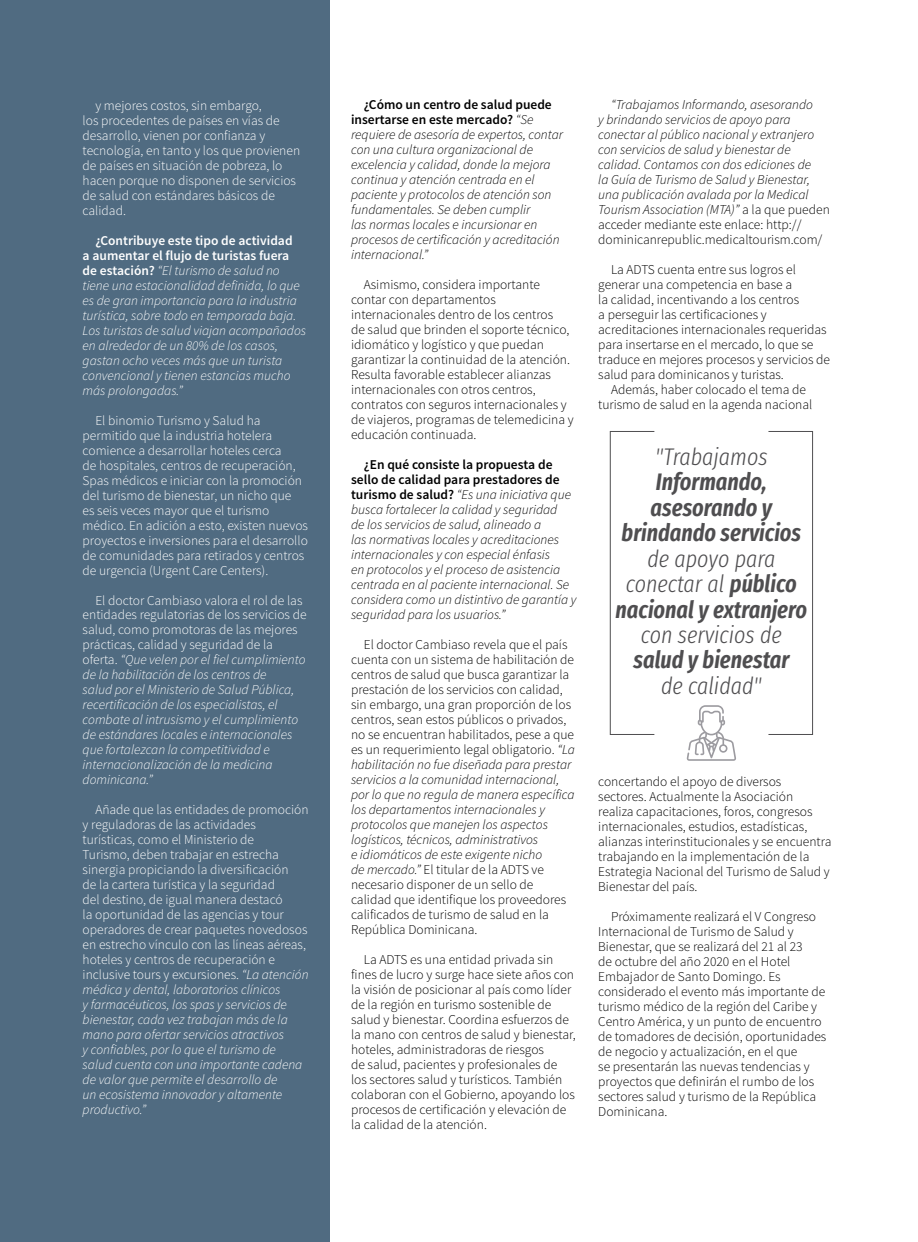
<style>
.page{position:relative;width:918px;height:1242px;background:#fff}
.page>*{position:absolute;margin:0;border:0;box-sizing:border-box;transform-origin:0 0}
.t1{font:italic 600 extra-condensed 24px/25.5px "Fira Sans";color:#4f4e50;text-align:center}
.t2{font:italic 300 extra-condensed 24px "Fira Sans";color:#4f4e50}
.t3{font:300 13.5px/15px "Source Sans Pro";color:#000}
.t4{font:300 13.5px/15px "Source Sans Pro";color:#fff}
.t5{font:italic 300 13.5px/15px "Source Sans Pro";color:#000}
.t6{font:italic 300 13.5px/15px "Source Sans Pro";color:#fff}
.s1{font-weight:600;font-style:normal}
.s2{font-style:normal}
.s3{font-style:italic}
.s4{font-weight:300}
</style>
<div class="page">
<div style="left:0;top:0;width:330px;height:1242px;background:#506b81"></div>
<div style="left:610px;top:431px;width:45px;height:304px;border:1px solid #4f4e50"></div>
<div style="left:768px;top:431px;width:45px;height:304px;border:1px solid #4f4e50"></div>
<svg style="left:687px;top:705px;width:49px;height:56px"></svg>
<p class="t4" style="left:83px;top:98px;width:219px;text-indent:13px">y mejores costos, sin embargo,<br>los procedentes de países en vías de desarrollo, vienen por confianza y tecnología, en tanto y los que provienen de países en situación de pobreza, lo hacen porque no disponen de servicios de salud con estándares básicos de calidad.</p>
<p class="t6" style="left:83px;top:233px;width:225px;text-indent:13px"><span class="s1">¿Contribuye este tipo de actividad<br>a aumentar el flujo de turistas fuera de estación?</span> “El turismo de salud no tiene una estacionalidad definida, lo que es de gran importancia para la industria turística, sobre todo en temporada baja.<br>Los turistas de salud viajan acompañados en alrededor de un 80% de los casos, gastan ocho veces más que un turista convencional y tienen estancias mucho más prolongadas.”</p>
<p class="t4" style="left:83px;top:413px;width:227px;text-indent:13px">El binomio Turismo y Salud ha permitido que la industria hotelera comience a desarrollar hoteles cerca<br>de hospitales, centros de recuperación, Spas médicos e iniciar con la promoción del turismo de bienestar, un nicho que<br>es seis veces mayor que el turismo médico. En adición a esto, existen nuevos proyectos e inversiones para el desarrollo de comunidades para retirados y centros de urgencia (Urgent Care Centers).</p>
<p class="t6" style="left:83px;top:593px;width:225px;text-indent:13px"><span class="s2">El doctor Cambiaso valora el rol de las entidades regulatorias de los servicios de salud, como promotoras de las mejores prácticas, calidad y seguridad de la oferta.</span> “Que velen por el fiel cumplimiento de la habilitación de los centros de<br>salud por el Ministerio de Salud Pública, recertificación de los especialistas, el combate al intrusismo y el cumplimiento de estándares locales e internacionales que fortalezcan la competitividad e internacionalización de la medicina dominicana.”</p>
<p class="t4" style="left:83px;top:803px;width:227px;text-indent:13px">Añade que las entidades de promoción y reguladoras de las actividades turísticas, como el Ministerio de<br>Turismo, deben trabajar en estrecha sinergia propiciando la diversificación<br>de la cartera turística y la seguridad<br>del destino, de igual manera destacó<br>la oportunidad de las agencias y tour operadores de crear paquetes novedosos en estrecho vínculo con las líneas aéreas, hoteles y centros de recuperación e inclusive tours y excursiones. <span class="s3">“La atención médica y dental, laboratorios clínicos<br>y farmacéuticos, los spas y servicios de bienestar, cada vez trabajan más de la mano para ofertar servicios atractivos<br>y confiables, por lo que el turismo de salud cuenta con una importante cadena de valor que permite el desarrollo de<br>un ecosistema innovador y altamente productivo.”</span></p>
<p class="t5" style="left:351px;top:97px;width:214px;text-indent:13px"><span class="s1">¿Cómo un centro de salud puede insertarse en este mercado?</span> “Se requiere de asesoría de expertos, contar con una cultura organizacional de excelencia y calidad, donde la mejora continua y atención centrada en el paciente y protocolos de atención son fundamentales. Se deben cumplir<br>las normas locales e incursionar en procesos de certificación y acreditación internacional.”</p>
<p class="t3" style="left:351px;top:278px;width:224px;text-indent:13px">Asimismo, considera importante contar con departamentos internacionales dentro de los centros<br>de salud que brinden el soporte técnico, idiomático y logístico y que puedan garantizar la continuidad de la atención.<br>Resulta favorable establecer alianzas internacionales con otros centros, contratos con seguros internacionales y de viajeros, programas de telemedicina y educación continuada.</p>
<p class="t5" style="left:351px;top:457px;width:227px;text-indent:13px"><span class="s1">¿En qué consiste la propuesta de sello de calidad para prestadores de turismo de salud?</span> “Es una iniciativa que busca fortalecer la calidad y seguridad<br>de los servicios de salud, alineado a<br>las normativas locales y acreditaciones internacionales y con especial énfasis<br>en protocolos y el proceso de asistencia centrada en al paciente internacional. Se considera como un distintivo de garantía y seguridad para los usuarios.”</p>
<p class="t3" style="left:351px;top:637px;width:225px;text-indent:13px">El doctor Cambiaso revela que el país cuenta con un sistema de habilitación de centros de salud que busca garantizar la prestación de los servicios con calidad, sin embargo, una gran proporción de los centros, sean estos públicos o privados, no se encuentran habilitados, pese a que es un requerimiento legal obligatorio. <span class="s3">“La habilitación no fue diseñada para prestar servicios a la comunidad internacional, por lo que no regula de manera específica los departamentos internacionales y protocolos que manejen los aspectos logísticos, técnicos, administrativos<br>e idiomáticos de este exigente nicho<br>de mercado.”</span> El titular de la ADTS ve necesario disponer de un sello de calidad que identifique los proveedores calificados de turismo de salud en la República Dominicana.</p>
<p class="t3" style="left:351px;top:952px;width:226px;text-indent:13px">La ADTS es una entidad privada sin fines de lucro y surge hace siete años con la visión de posicionar al país como líder de la región en turismo sostenible de salud y bienestar. Coordina esfuerzos de la mano con centros de salud y bienestar, hoteles, administradoras de riesgos<br>de salud, pacientes y profesionales de los sectores salud y turísticos. También colaboran con el Gobierno, apoyando los procesos de certificación y elevación de la calidad de la atención.</p>
<p class="t5" style="left:598px;top:98px;width:233px;text-indent:13px">“Trabajamos Informando, asesorando<br>y brindando servicios de apoyo para conectar al público nacional y extranjero con servicios de salud y bienestar de calidad. Contamos con dos ediciones de<br>la Guía de Turismo de Salud y Bienestar, una publicación avalada por la Medical Tourism Association (MTA)” <span class="s2">a la que pueden acceder mediante este enlace: http:// dominicanrepublic.medicaltourism.com/</span></p>
<p class="t3" style="left:611px;top:263px;width:186px">La ADTS cuenta entre sus logros el</p>
<p class="t3" style="left:598px;top:278px;width:195px">generar una competencia en base a</p>
<p class="t3" style="left:598px;top:293px;width:203px">la calidad, incentivando a los centros</p>
<p class="t3" style="left:598px;top:308px;width:170px">a perseguir las certificaciones y</p>
<p class="t3" style="left:598px;top:323px;width:230px">acreditaciones internacionales requeridas</p>
<p class="t3" style="left:598px;top:338px;width:217px">para insertarse en el mercado, lo que se</p>
<p class="t3" style="left:598px;top:353px;width:233px">traduce en mejores procesos y servicios de</p>
<p class="t3" style="left:598px;top:368px;width:187px">salud para dominicanos y turistas.</p>
<p class="t3" style="left:611px;top:383px;width:197px">Además, haber colocado el tema de</p>
<p class="t3" style="left:598px;top:398px;width:216px">turismo de salud en la agenda nacional</p>
<h1 class="t2" style="left:655px;top:439px;width:114px">"Trabajamos</h1>
<h1 class="t1" style="left:622px;top:468px;width:181px">Informando, asesorando y brindando servicios</h1>
<h1 class="t1" style="left:616px;top:544px;width:193px"><span class="s4">de apoyo para conectar al</span> público nacional y extranjero</h1>
<h1 class="t2" style="left:641px;top:618px;width:143px">con servicios de</h1>
<h1 class="t1" style="left:634px;top:646px;width:157px">salud y bienestar</h1>
<h1 class="t2" style="left:661px;top:669px;width:102px">de calidad"</h1>
<p class="t3" style="left:598px;top:774px;width:235px">concertando el apoyo de diversos sectores. Actualmente la Asociación realiza capacitaciones, foros, congresos internacionales, estudios, estadísticas, alianzas interinstitucionales y se encuentra trabajando en la implementación de la Estrategia Nacional del Turismo de Salud y Bienestar del país.</p>
<p class="t3" style="left:598px;top:909px;width:230px;text-indent:13px">Próximamente realizará el V Congreso Internacional de Turismo de Salud y Bienestar, que se realizará del 21 al 23<br>de octubre del año 2020 en el Hotel Embajador de Santo Domingo. Es considerado el evento más importante de turismo médico de la región del Caribe y Centro América, y un punto de encuentro de tomadores de decisión, oportunidades de negocio y actualización, en el que<br>se presentarán las nuevas tendencias y proyectos que definirán el rumbo de los sectores salud y turismo de la República Dominicana.</p>
</div>
